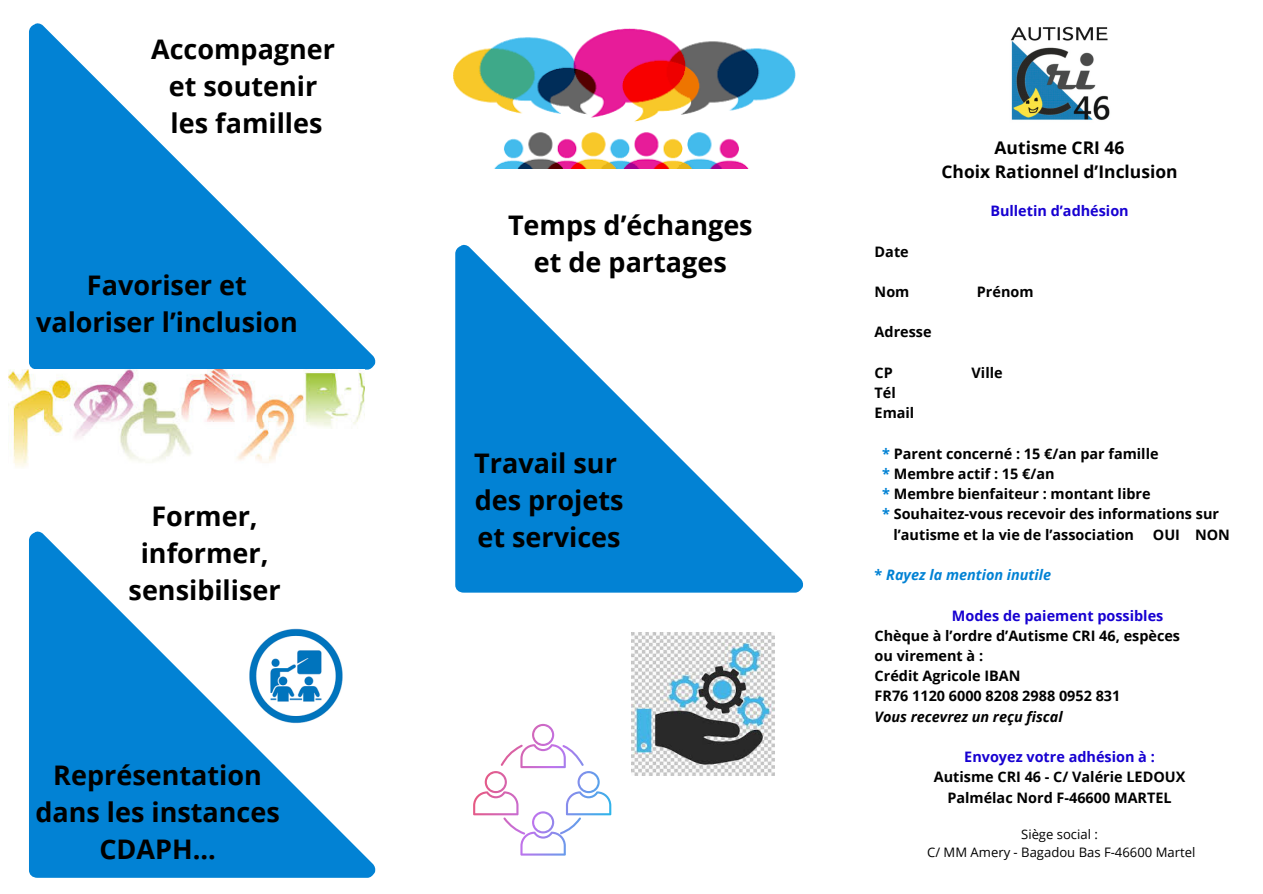
<style>
.page{position:relative;width:1263px;height:894px;background:#fff}
.page>*{position:absolute;margin:0;border:0;box-sizing:border-box;transform-origin:0 0}
.t1{font:700 27px/37.2px "Open Sans";color:#000;text-align:center}
.t2{font:700 17.4px/23.4px "Open Sans";color:#000;text-align:center}
.t3{font:700 14.4px/20.2px "Open Sans";color:#000}
.t4{font:italic 700 14.4px "Open Sans";color:#0282d4}
.t5{font:700 14.4px "Open Sans";color:#1700d1}
.t6{font:13.05px "Open Sans";color:#000}
.s1{color:#0282d4}
.s2{font-style:normal}
.s3{color:#1700d1}
.s4{font-style:italic}
</style>
<div class="page">
<svg style="left:29px;top:23px;width:346px;height:346px;fill:#0282d4"></svg>
<img style="left:8px;top:369px;width:357px;height:98px">
<svg style="left:29px;top:531px;width:346px;height:346px;fill:#0282d4"></svg>
<img style="left:234px;top:627px;width:132px;height:97px">
<svg style="left:455px;top:244px;width:348px;height:348px;fill:#0282d4"></svg>
<img style="left:453px;top:28px;width:343px;height:140px">
<img style="left:631px;top:632px;width:143px;height:143px">
<svg style="left:473px;top:723px;width:138px;height:132px"></svg>
<img style="left:1011px;top:26px;width:99px;height:94px">
<p class="t1" style="left:151px;top:29px;width:186px">Accompagner et soutenir les familles</p>
<h1 class="t1" style="left:36px;top:265px;width:263px">Favoriser et valoriser l’inclusion</h1>
<p class="t1" style="left:129px;top:496px;width:154px">Former, informer, sensibiliser</p>
<h1 class="t1" style="left:35px;top:755px;width:246px">Représentation dans les instances<br>CDAPH...</h1>
<h1 class="t1" style="left:508px;top:206px;width:246px">Temps d’échanges et de partages</h1>
<p class="t1" style="left:474px;top:443px;width:151px;text-align:left">Travail sur des projets et services</p>
<p class="t2" style="left:941px;top:136px;width:238px">Autisme CRI 46<br>Choix Rationnel d’Inclusion</p>
<h1 class="t5" style="left:990px;top:201px;width:140px">Bulletin d’adhésion</h1>
<p class="t3" style="left:875px;top:241px;width:36px">Date</p>
<h1 class="t3" style="left:875px;top:281px;width:36px">Nom</h1>
<h1 class="t3" style="left:977px;top:281px;width:58px">Prénom</h1>
<p class="t3" style="left:875px;top:321px;width:58px">Adresse</p>
<h1 class="t3" style="left:875px;top:362px;width:20px">CP</h1>
<h1 class="t3" style="left:972px;top:362px;width:33px">Ville</h1>
<h1 class="t3" style="left:875px;top:382px;width:41px">Tél<br>Email</h1>
<p class="t3" style="left:882px;top:443px;width:278px"><span class="s1">*</span> Parent concerné : 15 €/an par famille</p>
<p class="t3" style="left:882px;top:463px;width:174px"><span class="s1">*</span> Membre actif : 15 €/an</p>
<p class="t3" style="left:882px;top:483px;width:270px"><span class="s1">*</span> Membre bienfaiteur : montant libre</p>
<p class="t3" style="left:882px;top:503px;width:338px"><span class="s1">*</span> Souhaitez-vous recevoir des informations sur</p>
<p class="t3" style="left:893px;top:523px;width:242px">l’autisme et la vie de l’association</p>
<p class="t3" style="left:1153px;top:523px;width:29px">OUI</p>
<p class="t3" style="left:1195px;top:523px;width:36px">NON</p>
<p class="t4" style="left:875px;top:564px;width:178px"><span class="s2">*</span> Rayez la mention inutile</p>
<p class="t3" style="left:875px;top:604px;width:307px;text-indent:77px"><span class="s3">Modes de paiement possibles<br></span>Chèque à l’ordre d’Autisme CRI 46, espèces ou virement à :<br>Crédit Agricole IBAN<br>FR76 1120 6000 8208 2988 0952 831<br><span class="s4">Vous recevrez un reçu fiscal</span></p>
<p class="t3" style="left:934px;top:746px;width:253px;text-align:center"><span class="s3">Envoyez votre adhésion à :<br></span>Autisme CRI 46 - C/ Valérie LEDOUX<br>Palmélac Nord F-46600 MARTEL</p>
<p class="t6" style="left:1021px;top:824px;width:78px">Siège social :</p>
<p class="t6" style="left:927px;top:842px;width:270px">C/ MM Amery - Bagadou Bas F-46600 Martel</p>
</div>
